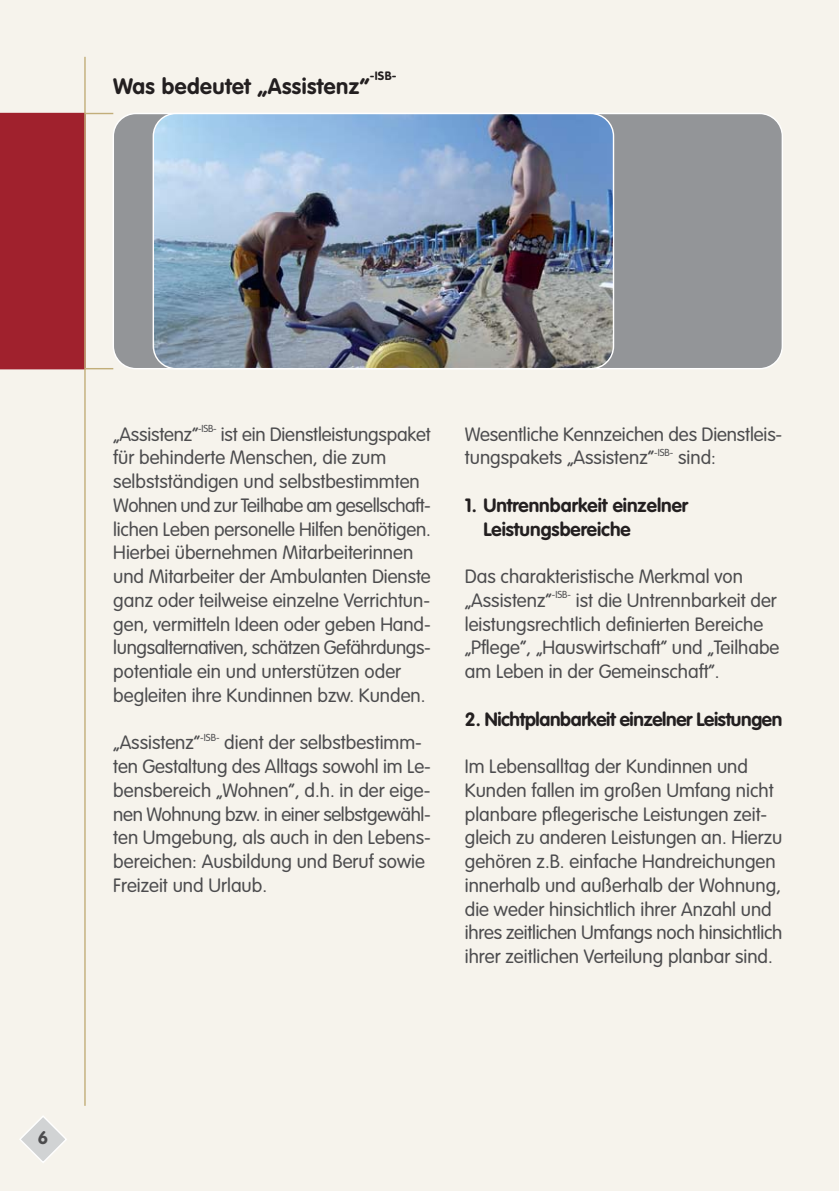
<style>
.page{position:relative;width:839px;height:1191px;background:#f6f3ec}
.page>*{position:absolute;margin:0;border:0;box-sizing:border-box;transform-origin:0 0}
.t1{font:700 22px "VAG Rounded Std";letter-spacing:.02em;color:#231f20}
.t2{font:300 19px/23.8px "VAG Rounded Std";color:#4c4c4e}
.t3{font:700 19px/23.8px "VAG Rounded Std";color:#231f20}
.t4{font:700 19px "VAG Rounded Std";letter-spacing:-.02em;color:#231f20}
.t5{font:700 18px "VAG Rounded Std";color:#4c4c4e}
.t6{font:700 12px "VAG Rounded Std";color:#231f20}
</style>
<div class="page">
<hr style="left:84px;top:57px;width:2px;height:1049px;background:#c2ae7a">
<svg style="left:0;top:113px;width:113px;height:256px"></svg>
<svg style="left:19px;top:1116px;width:48px;height:47px"></svg>
<div style="left:113px;top:113px;width:669px;height:256px;background:#939598;border-radius:23px"></div>
<img style="left:153px;top:113px;width:460px;height:256px;border-radius:23px">
<div style="left:153px;top:113px;width:461px;height:256px;border:1px solid #fff;border-radius:23px"></div>
<p class="t6" style="left:370px;top:70px;width:28px">-ISB-</p>
<p class="t1" style="left:113px;top:75px;width:258px">Was bedeutet „Assistenz“</p>
<p class="t5" style="left:38px;top:1129px;width:12px">6</p>
<p class="t2" style="left:113px;top:423px;width:319px">„Assistenz“<sup>-ISB-</sup> ist ein Dienstleistungspaket für behinderte Menschen, die zum selbstständigen und selbstbestimmten Wohnen und zur Teilhabe am gesellschaft&shy;lichen Leben personelle Hilfen benötigen.<br>Hierbei übernehmen Mitarbeiterinnen und Mitarbeiter der Ambulanten Dienste ganz oder teilweise einzelne Verrichtun&shy;gen, vermitteln Ideen oder geben Hand&shy;lungsalternativen, schätzen Gefährdungs&shy;potentiale ein und unterstützen oder begleiten ihre Kundinnen bzw. Kunden.</p>
<p class="t2" style="left:113px;top:732px;width:319px">„Assistenz“<sup>-ISB-</sup> dient der selbstbestimm&shy;ten Gestaltung des Alltags sowohl im Le&shy;bensbereich „Wohnen“, d.h. in der eige&shy;nen Wohnung bzw. in einer selbstgewähl&shy;ten Umgebung, als auch in den Lebens&shy;bereichen: Ausbildung und Beruf sowie Freizeit und Urlaub.</p>
<p class="t2" style="left:465px;top:423px;width:319px">Wesentliche Kennzeichen des Dienstleis&shy;tungspakets „Assistenz“<sup>-ISB-</sup> sind:</p>
<p class="t3" style="left:483px;top:494px;width:206px;text-indent:-19px">1. Untrennbarkeit einzelner<br>Leistungsbereiche</p>
<p class="t2" style="left:465px;top:566px;width:316px">Das charakteristische Merkmal von „Assistenz“<sup>-ISB-</sup> ist die Untrennbarkeit der leistungsrechtlich definierten Bereiche „Pflege“, „Hauswirtschaft“ und „Teilhabe am Leben in der Gemeinschaft“.</p>
<p class="t4" style="left:465px;top:710px;width:319px">2. Nichtplanbarkeit einzelner Leistungen</p>
<p class="t2" style="left:465px;top:756px;width:319px">Im Lebensalltag der Kundinnen und Kunden fallen im großen Umfang nicht planbare pflegerische Leistungen zeit&shy;gleich zu anderen Leistungen an. Hierzu gehören z.B. einfache Handreichungen innerhalb und außerhalb der Wohnung, die weder hinsichtlich ihrer Anzahl und ihres zeitlichen Umfangs noch hinsichtlich ihrer zeitlichen Verteilung planbar sind.</p>
</div>
